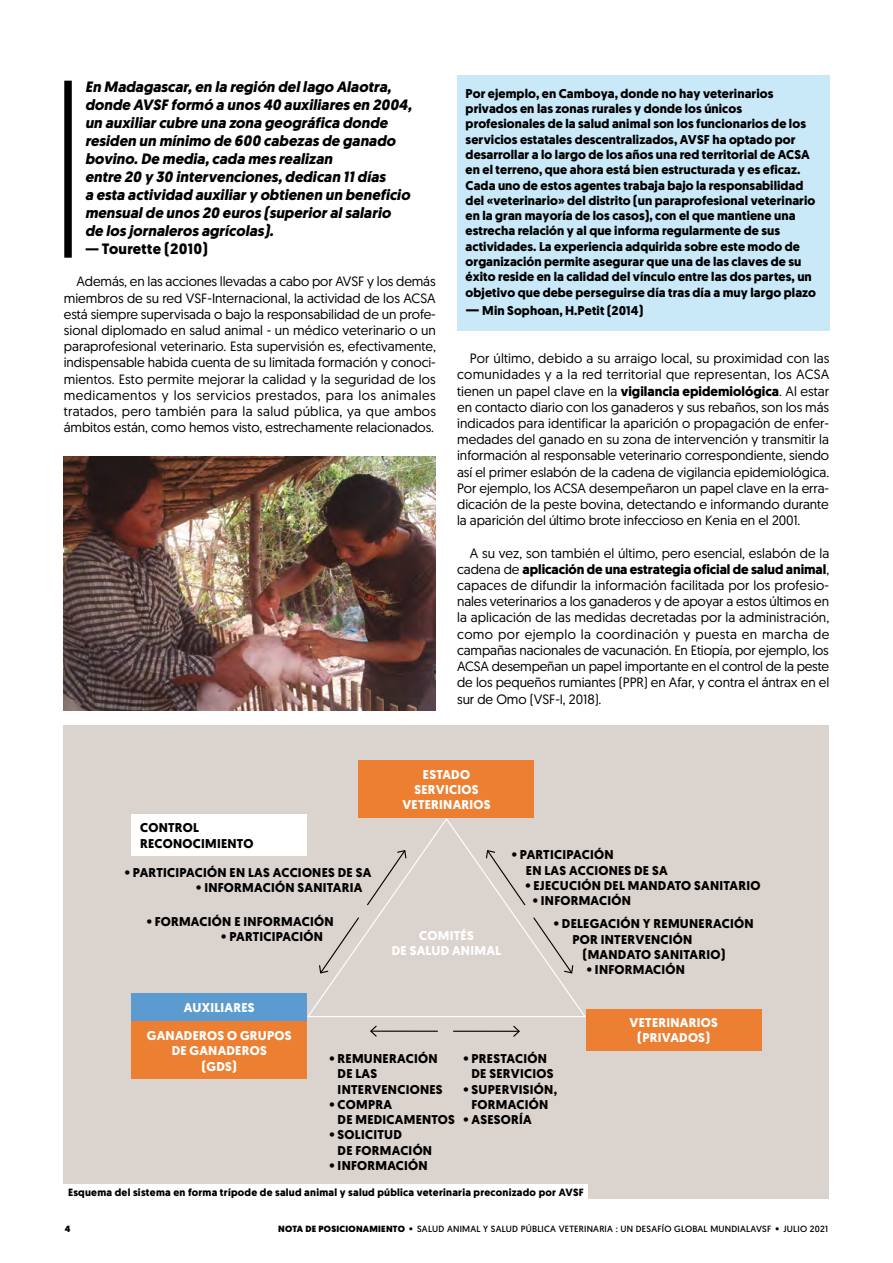
<style>
.page{position:relative;width:893px;height:1263px;background:#fff}
.page>*{position:absolute;margin:0;border:0;box-sizing:border-box;transform-origin:0 0}
.Texte_courant_2{font:italic 700 15px/18px "Geomanist";letter-spacing:.005em;color:#000}
.Texte_courant_2-2{font:700 15px "Geomanist";letter-spacing:.02em;color:#000}
.Texte_courant_2-3{font:13.5px/16.2px "Geomanist";letter-spacing:-.005em;color:#000;text-align:justify}
.Encadré_jaune_-_Text{font:700 12.75px/15.3px "Geomanist";letter-spacing:.005em;color:#000}
.Titre_tableau{font:700 12.75px/15.3px "Geomanist";letter-spacing:.02em;color:#000}
.Titre_tableau-2{font:700 12.75px/15.3px "Geomanist";letter-spacing:.02em;color:#fff;text-align:center}
.t1{font:700 10.5px "Geomanist";letter-spacing:.025em;color:#000}
.t2{font:9px "Geomanist";letter-spacing:.025em;color:#000}
.t3{font:900 9px "Geomanist";color:#000}
.s1{font-size:15px}
.s2{font-weight:700}
.s3{font-weight:900}
</style>
<div class="page">
<img style="left:64px;top:456px;width:372px;height:254px">
<div style="left:64px;top:725px;width:765px;height:474px;background:#dbd3ce"></div>
<div style="left:64px;top:1184px;width:524px;height:16px;background:#fff"></div>
<div style="left:132px;top:994px;width:175px;height:28px;background:#5b9bcf"></div>
<div style="left:132px;top:1022px;width:175px;height:57px;background:#ec7f32"></div>
<div style="left:586px;top:1009px;width:175px;height:42px;background:#ec7f32"></div>
<div style="left:359px;top:761px;width:175px;height:57px;background:#ec7f32"></div>
<div style="left:132px;top:814px;width:175px;height:42px;background:#fff"></div>
<svg style="left:306px;top:817px;width:280px;height:200px"></svg>
<svg style="left:485px;top:849px;width:89px;height:125px"></svg>
<svg style="left:318px;top:849px;width:89px;height:125px"></svg>
<hr style="left:371px;top:1030px;width:148px;height:2px;background:#000">
<svg style="left:512px;top:1025px;width:8px;height:12px"></svg>
<svg style="left:370px;top:1025px;width:8px;height:12px"></svg>
<div style="left:438px;top:1023px;width:15px;height:15px;background:#dbd3ce"></div>
<div style="left:64px;top:81px;width:8px;height:177px;background:#000"></div>
<div style="left:457px;top:75px;width:372px;height:256px;background:#c9e9f8"></div>
<p class="Texte_courant_2" style="left:85px;top:78px;width:328px">En Madagascar, en la región del lago Alaotra, donde AVSF formó a unos 40 auxiliares en 2004, un auxiliar cubre una zona geográfica donde residen un mínimo de 600 cabezas de ganado bovino. De media, cada mes realizan<br>entre 20 y 30 intervenciones, dedican 11 días<br>a esta actividad auxiliar y obtienen un beneficio mensual de unos 20 euros (superior al salario de los jornaleros agrícolas).</p>
<p class="Texte_courant_2-2" style="left:85px;top:239px;width:124px">— Tourette (2010)</p>
<p class="Texte_courant_2-3" style="left:64px;top:273px;width:374px;text-indent:13px">Además, en las acciones llevadas a cabo por AVSF y los demás miembros de su red VSF-Internacional, la actividad de los ACSA está siempre supervisada o bajo la responsabilidad de un profe&shy;sional diplomado en salud animal - un médico veterinario o un paraprofesional veterinario. Esta supervisión es, efectivamente, indispensable habida cuenta de su limitada formación y conoci&shy;mientos. Esto permite mejorar la calidad y la seguridad de los medicamentos y los servicios prestados, para los animales tratados, pero también para la salud pública, ya que ambos ámbitos están, como hemos visto, estrechamente relacionados.</p>
<p class="Encadré_jaune_-_Text" style="left:466px;top:86px;width:352px">Por ejemplo, en Camboya, donde no hay veterinarios privados en las zonas rurales y donde los únicos profesionales de la salud animal son los funcionarios de los servicios estatales descentralizados, AVSF ha optado por desarrollar a lo largo de los años una red territorial de ACSA en el terreno, que ahora está bien estructurada y es eficaz.<br>Cada uno de estos agentes trabaja bajo la responsabilidad del «veterinario» del distrito (un paraprofesional veterinario en la gran mayoría de los casos), con el que mantiene una estrecha relación y al que informa regularmente de sus actividades. La experiencia adquirida sobre este modo de organización permite asegurar que una de las claves de su éxito reside en la calidad del vínculo entre las dos partes, un objetivo que debe perseguirse día tras día a muy largo plazo</p>
<p class="Encadré_jaune_-_Text" style="left:466px;top:303px;width:179px"><span class="s1">—</span> Min Sophoan, H.Petit (2014)</p>
<p class="Texte_courant_2-3" style="left:457px;top:350px;width:374px;text-indent:13px">Por último, debido a su arraigo local, su proximidad con las comunidades y a la red territorial que representan, los ACSA tienen un papel clave en la <span class="s2">vigilancia epidemiológica</span>. Al estar en contacto diario con los ganaderos y sus rebaños, son los más indicados para identificar la aparición o propagación de enfer&shy;medades del ganado en su zona de intervención y transmitir la información al responsable veterinario correspondiente, siendo así el primer eslabón de la cadena de vigilancia epidemiológica.<br>Por ejemplo, los ACSA desempeñaron un papel clave en la erra&shy;dicación de la peste bovina, detectando e informando durante la aparición del último brote infeccioso en Kenia en el 2001.</p>
<p class="Texte_courant_2-3" style="left:457px;top:544px;width:374px;text-indent:13px">A su vez, son también el último, pero esencial, eslabón de la cadena de <span class="s2">aplicación de una estrategia oficial de salud animal</span>, capaces de difundir la información facilitada por los profesio&shy;nales veterinarios a los ganaderos y de apoyar a estos últimos en la aplicación de las medidas decretadas por la administración, como por ejemplo la coordinación y puesta en marcha de campañas nacionales de vacunación. En Etiopía, por ejemplo, los ACSA desempeñan un papel importante en el control de la peste de los pequeños rumiantes (PPR) en Afar, y contra el ántrax en el sur de Omo (VSF-I, 2018).</p>
<p class="Titre_tableau" style="left:140px;top:820px;width:115px">CONTROL<br>RECONOCIMIENTO</p>
<p class="Titre_tableau" style="left:125px;top:864px;width:248px">• PARTICIPACIÓN EN LAS ACCIONES DE SA</p>
<p class="Titre_tableau" style="left:196px;top:880px;width:167px">• INFORMACIÓN SANITARIA</p>
<p class="Titre_tableau" style="left:147px;top:914px;width:188px">• FORMACIÓN E INFORMACIÓN</p>
<p class="Titre_tableau" style="left:221px;top:929px;width:103px">• PARTICIPACIÓN</p>
<p class="Titre_tableau-2" style="left:423px;top:767px;width:49px">ESTADO</p>
<p class="Titre_tableau-2" style="left:402px;top:782px;width:90px">SERVICIOS<br>VETERINARIOS</p>
<p class="Titre_tableau-2" style="left:392px;top:928px;width:111px">COMITÉS<br>DE SALUD ANIMAL</p>
<p class="Titre_tableau" style="left:526px;top:847px;width:143px;text-indent:-14px">• PARTICIPACIÓN<br>EN LAS ACCIONES DE SA</p>
<p class="Titre_tableau" style="left:525px;top:878px;width:237px">• EJECUCIÓN DEL MANDATO SANITARIO</p>
<p class="Titre_tableau" style="left:533px;top:893px;width:100px">• INFORMACIÓN</p>
<p class="Titre_tableau" style="left:554px;top:916px;width:201px">• DELEGACIÓN Y REMUNERACIÓN</p>
<p class="Titre_tableau" style="left:572px;top:931px;width:121px">POR INTERVENCIÓN</p>
<p class="Titre_tableau" style="left:583px;top:947px;width:144px">(MANDATO SANITARIO)</p>
<p class="Titre_tableau" style="left:587px;top:962px;width:100px">• INFORMACIÓN</p>
<p class="Titre_tableau-2" style="left:184px;top:1000px;width:72px">AUXILIARES</p>
<p class="Titre_tableau-2" style="left:147px;top:1028px;width:146px">GANADEROS O GRUPOS<br>DE GANADEROS<br>(GDS)</p>
<p class="Titre_tableau" style="left:338px;top:1051px;width:107px;text-indent:-8px">• REMUNERACIÓN<br>DE LAS<br>INTERVENCIONES</p>
<p class="Titre_tableau" style="left:338px;top:1097px;width:119px;text-indent:-8px">• COMPRA<br>DE MEDICAMENTOS</p>
<p class="Titre_tableau" style="left:338px;top:1127px;width:96px;text-indent:-8px">• SOLICITUD<br>DE FORMACIÓN</p>
<p class="Titre_tableau" style="left:330px;top:1158px;width:100px">• INFORMACIÓN</p>
<p class="Titre_tableau" style="left:472px;top:1051px;width:83px;text-indent:-8px">• PRESTACIÓN<br>DE SERVICIOS</p>
<p class="Titre_tableau" style="left:463px;top:1081px;width:95px;text-align:center">• SUPERVISIÓN,<br>FORMACIÓN</p>
<p class="Titre_tableau" style="left:463px;top:1112px;width:70px">• ASESORÍA</p>
<p class="t1" style="left:68px;top:1185px;width:517px">Esquema del sistema en forma trípode de salud animal y salud pública veterinaria preconizado por AVSF</p>
<p class="Titre_tableau-2" style="left:630px;top:1015px;width:90px">VETERINARIOS (PRIVADOS)</p>
<p class="t3" style="left:65px;top:1222px;width:7px">4</p>
<p class="t2" style="left:278px;top:1223px;width:551px"><span class="s3">NOTA DE POSICIONAMIENTO •</span> SALUD ANIMAL Y SALUD PÚBLICA VETERINARIA : UN DESAFÍO GLOBAL MUNDIALAVSF <span class="s3">•</span> JULIO 2021</p>
</div>
